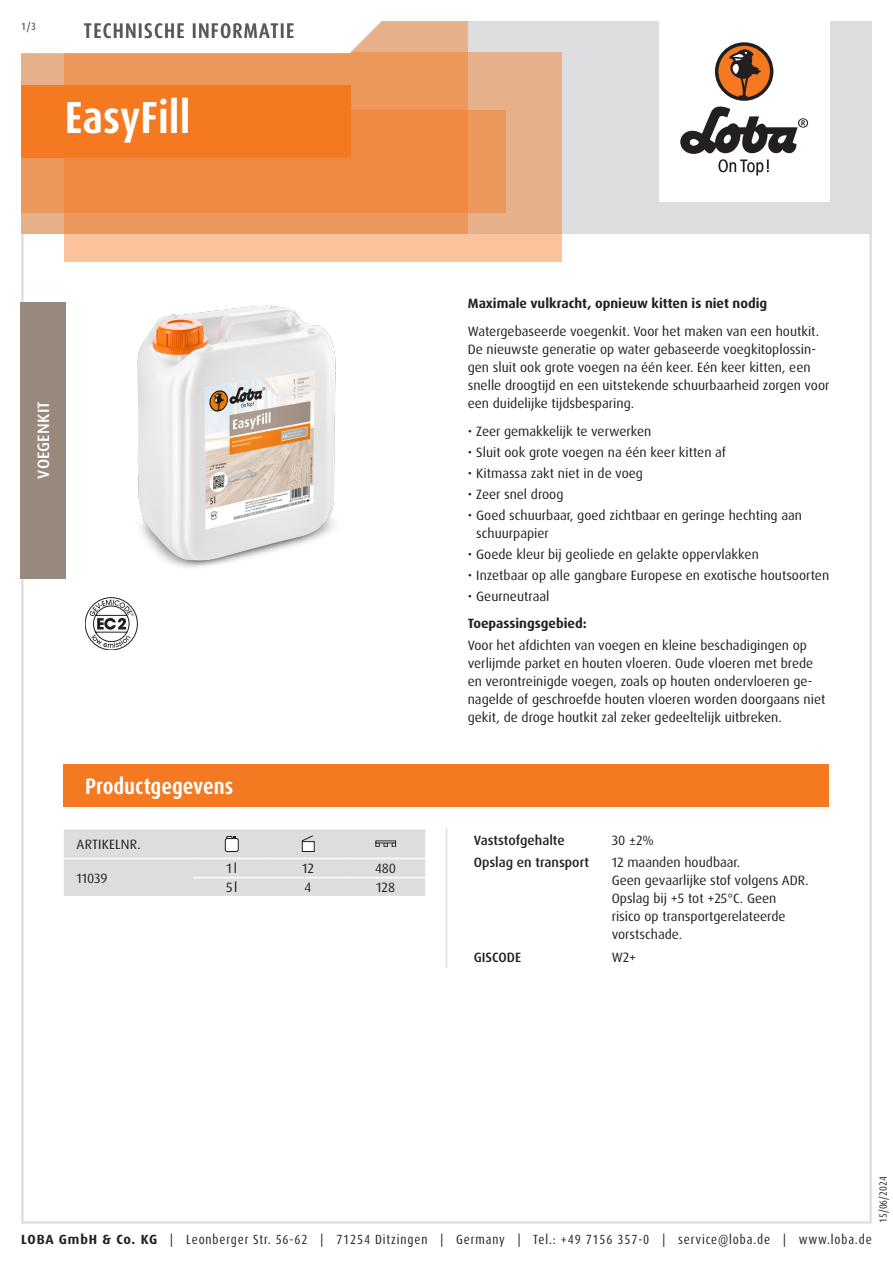
<style>
.page{position:relative;width:893px;height:1263px;background:#fff}
.page>*{position:absolute;margin:0;border:0;box-sizing:border-box;transform-origin:0 0}
.Produktname_weiss{font:700 condensed 45px "Dax Pro";color:#fff}
.Abschnitt{font:700 condensed 22.5px "Dax Pro";color:#fff}
.TI{font:500 condensed 21px "Dax Pro";letter-spacing:.06em;color:#57585a}
.Produktart_Vorbereitung{font:500 16.5px "Dax Pro";letter-spacing:.01em;color:#fff}
.Text{font:13.5px/18px "Dax Pro";color:#231f20}
.Text_ohne_Silbentrennung{font:13.5px/18px "Dax Pro";color:#231f20}
.Text_Bold{font:700 13.5px "Dax Pro";color:#231f20}
.Text_Medium{font:500 13.5px "Dax Pro";color:#231f20}
.Text_zentriert{font:13.5px "Dax Pro";color:#231f20}
.Text_Großbuchstaben{font:13.5px "Dax Pro";letter-spacing:.01em;color:#231f20}
.t1{font:condensed 13.35px "Dax Pro";letter-spacing:.065em;color:#231f20}
.t2{font:condensed 10.5px "Dax Pro";color:#231f20}
.t3{font:500 condensed 10.5px "Dax Pro";color:#57585a}
.s1{font-weight:700;font-stretch:normal}
</style>
<div class="page">
<hr style="left:446px;top:828px;width:1px;height:140px;background:#dcdddf">
<svg style="left:64px;top:829px;width:361px;height:67px;background:#dcdddf"></svg>
<div style="left:64px;top:764px;width:765px;height:43px;background:#f47921"></div>
<svg style="left:85px;top:597px;width:53px;height:53px"></svg>
<img style="left:137px;top:305px;width:199px;height:263px">
<div style="left:20px;top:302px;width:46px;height:276px;background:#98897e"></div>
<div style="left:21px;top:21px;width:851px;height:213px;background:#dcdddf"></div>
<div style="left:659px;top:0;width:170px;height:202px;background:#fff"></div>
<svg style="left:680px;top:106px;width:128px;height:70px"></svg>
<div style="left:715px;top:42px;width:58px;height:59px;background:#231f20;border-radius:50%"></div>
<svg style="left:718px;top:45px;width:52px;height:52px"></svg>
<div style="left:64px;top:52px;width:497px;height:209px;background:linear-gradient(to right,#fec79f,#efb992)"></div>
<div style="left:21px;top:111px;width:485px;height:102px;background:#ec975b"></div>
<svg style="left:21px;top:21px;width:447px;height:213px;background:#ed9150"></svg>
<svg style="left:21px;top:21px;width:411px;height:34px;background:#faede4"></svg>
<div style="left:21px;top:85px;width:330px;height:72px;background:#f47921"></div>
<p class="t3" style="left:21px;top:19px;width:16px">1/3</p>
<p class="TI" style="left:84px;top:17px;width:212px">TECHNISCHE INFORMATIE</p>
<p class="Produktname_weiss" style="left:65px;top:89px;width:127px">EasyFill</p>
<p class="Produktart_Vorbereitung" style="left:33px;top:478px;width:79px;rotate:-90deg">VOEGENKIT</p>
<p class="Abschnitt" style="left:85px;top:772px;width:150px">Productgegevens</p>
<p class="Text_Großbuchstaben" style="left:77px;top:835px;width:66px">ARTIKELNR.</p>
<p class="Text" style="left:77px;top:869px;width:33px">11039</p>
<p class="Text_zentriert" style="left:227px;top:860px;width:12px">1l</p>
<p class="Text_zentriert" style="left:302px;top:860px;width:13px">12</p>
<p class="Text_zentriert" style="left:375px;top:860px;width:22px">480</p>
<p class="Text_zentriert" style="left:226px;top:879px;width:13px">5l</p>
<p class="Text_zentriert" style="left:305px;top:879px;width:8px">4</p>
<p class="Text_zentriert" style="left:376px;top:879px;width:20px">128</p>
<p class="Text_Bold" style="left:468px;top:295px;width:301px">Maximale vulkracht, opnieuw kitten is niet nodig</p>
<p class="Text" style="left:468px;top:323px;width:363px">Watergebaseerde voegenkit. Voor het maken van een houtkit.<br>De nieuwste generatie op water gebaseerde voegkitoplossin&shy;gen sluit ook grote voegen na één keer. Eén keer kitten, een snelle droogtijd en een uitstekende schuurbaarheid zorgen voor een duidelijke tijdsbesparing.</p>
<p class="Text" style="left:468px;top:422px;width:185px">• Zeer gemakkelijk te verwerken</p>
<p class="Text" style="left:468px;top:443px;width:260px">• Sluit ook grote voegen na één keer kitten af</p>
<p class="Text" style="left:468px;top:464px;width:177px">• Kitmassa zakt niet in de voeg</p>
<p class="Text" style="left:468px;top:485px;width:97px">• Zeer snel droog</p>
<p class="Text" style="left:476px;top:506px;width:327px;text-indent:-9px">• Goed schuurbaar, goed zichtbaar en geringe hechting aan schuurpapier</p>
<p class="Text" style="left:468px;top:545px;width:293px">• Goede kleur bij geoliede en gelakte oppervlakken</p>
<p class="Text" style="left:468px;top:566px;width:363px">• Inzetbaar op alle gangbare Europese en exotische houtsoorten</p>
<p class="Text" style="left:468px;top:587px;width:83px">• Geurneutraal</p>
<p class="Text_Bold" style="left:468px;top:615px;width:120px">Toepassingsgebied:</p>
<p class="Text" style="left:468px;top:636px;width:359px">Voor het afdichten van voegen en kleine beschadigingen op verlijmde parket en houten vloeren. Oude vloeren met brede en verontreinigde voegen, zoals op houten ondervloeren ge&shy;nagelde of geschroefde houten vloeren worden doorgaans niet gekit, de droge houtkit zal zeker gedeeltelijk uitbreken.</p>
<p class="Text_Medium" style="left:474px;top:831px;width:92px">Vaststofgehalte</p>
<p class="Text_ohne_Silbentrennung" style="left:612px;top:831px;width:44px">30 ±2%</p>
<p class="Text_Medium" style="left:474px;top:854px;width:117px">Opslag en transport</p>
<p class="Text_ohne_Silbentrennung" style="left:612px;top:853px;width:130px">12 maanden houdbaar.</p>
<p class="Text_ohne_Silbentrennung" style="left:612px;top:871px;width:199px">Geen gevaarlijke stof volgens ADR.</p>
<p class="Text_ohne_Silbentrennung" style="left:612px;top:889px;width:175px">Opslag bij +5 tot +25°C. Geen risico op transportgerelateerde vorstschade.</p>
<p class="Text_Medium" style="left:474px;top:948px;width:49px">GISCODE</p>
<p class="Text_ohne_Silbentrennung" style="left:612px;top:948px;width:26px">W2+</p>
<p class="t2" style="left:876px;top:1222px;width:48px;rotate:-90deg">15/06/2024</p>
<p class="t1" style="left:21px;top:1230px;width:852px"><span class="s1">LOBA GmbH &amp; Co. KG</span> | Leonberger Str. 56-62 | 71254 Ditzingen | Germany | Tel.: +49 7156 357-0 | service@loba.de | www.loba.de</p>
</div>
